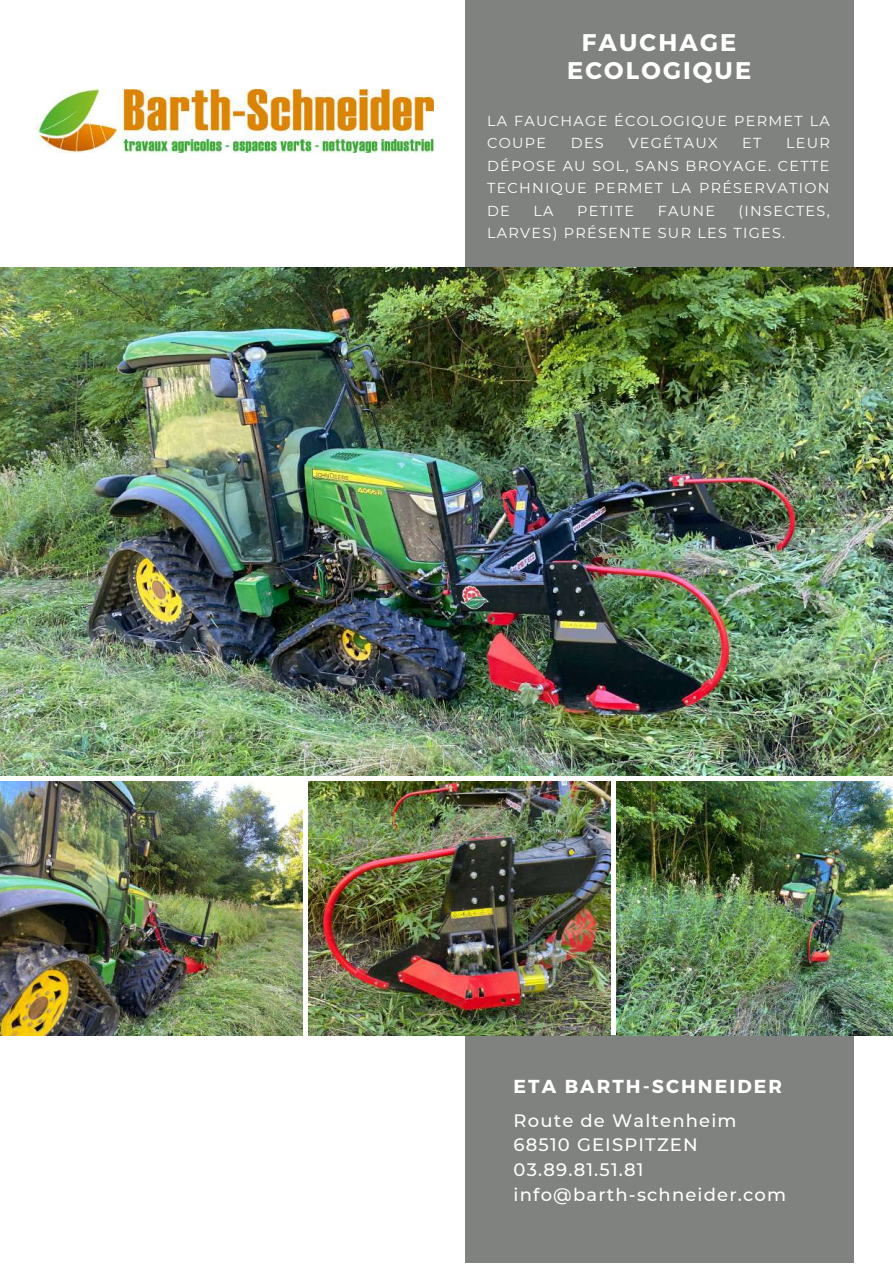
<style>
.page{position:relative;width:893px;height:1264px;background:#fff}
.page>*{position:absolute;margin:0;border:0;box-sizing:border-box;transform-origin:0 0}
.t1{font:700 24px/28px "Montserrat";letter-spacing:.09em;color:#fff;text-align:center}
.t2{font:700 18.75px "Montserrat";letter-spacing:.11em;color:#fff}
.t3{font:500 18px/24.8px "Montserrat";letter-spacing:.065em;color:#fff}
.t4{font:14.4px/22.5px "Montserrat";letter-spacing:.09em;color:#fff}
</style>
<div class="page">
<div style="left:465px;top:1035px;width:388px;height:227px;background:#80827f"></div>
<img style="left:616px;top:781px;width:276px;height:254px">
<img style="left:0;top:267px;width:892px;height:508px">
<img style="left:308px;top:781px;width:302px;height:254px">
<img style="left:0;top:781px;width:302px;height:254px">
<div style="left:465px;top:0;width:388px;height:266px;background:#80827f"></div>
<img style="left:37px;top:89px;width:397px;height:63px">
<h1 class="t1" style="left:567px;top:28px;width:186px">FAUCHAGE<br>ECOLOGIQUE</h1>
<p class="t4" style="left:487px;top:109px;width:344px">LA FAUCHAGE ÉCOLOGIQUE PERMET LA<br>COUPE</p>
<p class="t4" style="left:570px;top:132px;width:34px">DES</p>
<p class="t4" style="left:628px;top:132px;width:90px">VEGÉTAUX</p>
<p class="t4" style="left:742px;top:132px;width:21px">ET</p>
<p class="t4" style="left:487px;top:132px;width:344px;text-align:justify;text-indent:299px">LEUR DÉPOSE AU SOL, SANS BROYAGE. CETTE TECHNIQUE PERMET LA PRÉSERVATION DE</p>
<p class="t4" style="left:487px;top:199px;width:344px;text-indent:251px">(INSECTES,<br>LARVES) PRÉSENTE SUR LES TIGES.</p>
<p class="t4" style="left:533px;top:199px;width:22px">LA</p>
<p class="t4" style="left:577px;top:199px;width:58px">PETITE</p>
<p class="t4" style="left:657px;top:199px;width:59px">FAUNE</p>
<h2 class="t2" style="left:513px;top:1074px;width:270px">ETA BARTH-SCHNEIDER</h2>
<p class="t3" style="left:513px;top:1107px;width:274px">Route de Waltenheim<br>68510 GEISPITZEN<br>03.89.81.51.81 info@barth-schneider.com</p>
</div>
